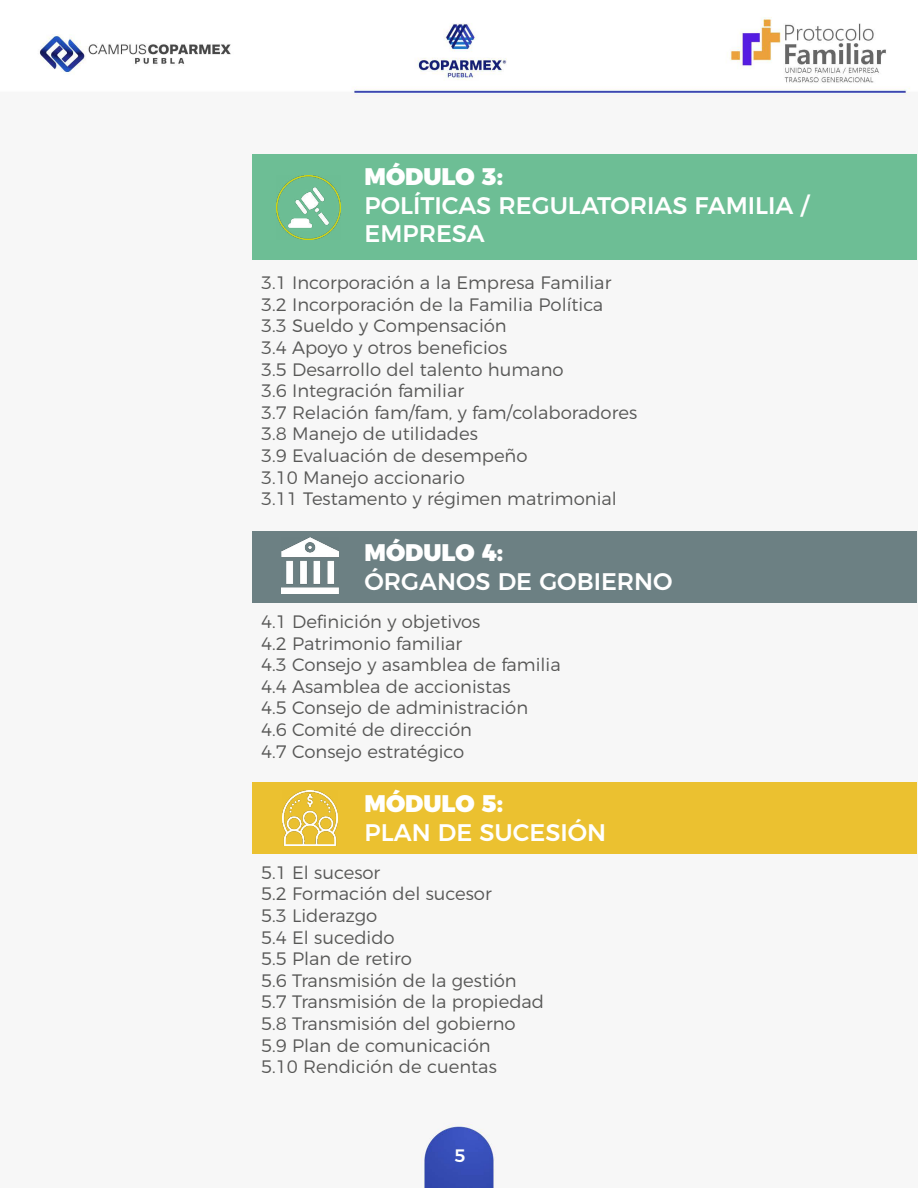
<style>
.page{position:relative;width:918px;height:1188px;background:#fff}
.page>*{position:absolute;margin:0;border:0;box-sizing:border-box;transform-origin:0 0}
.t1{font:500 24px/28.8px "Montserrat";color:#fff}
.t2{font:900 24px "Montserrat";color:#fff}
.t3{font:300 18px/21.6px "Montserrat";color:#575756}
.t4{font:500 18px "Montserrat";color:#fff}
</style>
<div class="page">
<img style="left:39px;top:17px;width:878px;height:1171px">
<div style="left:253px;top:155px;width:664px;height:105px;background:#6dbe95"></div>
<div style="left:253px;top:531px;width:664px;height:71px;background:#6c8083"></div>
<div style="left:253px;top:782px;width:664px;height:71px;background:#ebc130"></div>
<img style="left:277px;top:175px;width:63px;height:64px">
<img style="left:282px;top:538px;width:56px;height:56px">
<img style="left:283px;top:790px;width:55px;height:56px">
<h1 class="t2" style="left:364px;top:156px;width:140px">MÓDULO 3:</h1>
<h1 class="t1" style="left:364px;top:189px;width:446px">POLÍTICAS REGULATORIAS FAMILIA /<br>EMPRESA</h1>
<p class="t3" style="left:261px;top:270px;width:378px">3.1 Incorporación a la Empresa Familiar<br>3.2 Incorporación de la Familia Política<br>3.3 Sueldo y Compensación<br>3.4 Apoyo y otros beneficios<br>3.5 Desarrollo del talento humano<br>3.6 Integración familiar<br>3.7 Relación fam/fam, y fam/colaboradores<br>3.8 Manejo de utilidades<br>3.9 Evaluación de desempeño<br>3.10 Manejo accionario<br>3.11 Testamento y régimen matrimonial</p>
<h1 class="t2" style="left:364px;top:532px;width:140px">MÓDULO 4:</h1>
<h1 class="t1" style="left:364px;top:565px;width:310px">ÓRGANOS DE GOBIERNO</h1>
<p class="t3" style="left:261px;top:609px;width:301px">4.1 Definición y objetivos<br>4.2 Patrimonio familiar<br>4.3 Consejo y asamblea de familia<br>4.4 Asamblea de accionistas<br>4.5 Consejo de administración<br>4.6 Comité de dirección<br>4.7 Consejo estratégico</p>
<h1 class="t2" style="left:364px;top:783px;width:140px">MÓDULO 5:</h1>
<h1 class="t1" style="left:364px;top:816px;width:243px">PLAN DE SUCESIÓN</h1>
<p class="t3" style="left:261px;top:860px;width:285px">5.1 El sucesor<br>5.2 Formación del sucesor<br>5.3 Liderazgo<br>5.4 El sucedido<br>5.5 Plan de retiro<br>5.6 Transmisión de la gestión<br>5.7 Transmisión de la propiedad<br>5.8 Transmisión del gobierno<br>5.9 Plan de comunicación<br>5.10 Rendición de cuentas</p>
<p class="t4" style="left:454px;top:1141px;width:13px">5</p>
</div>
